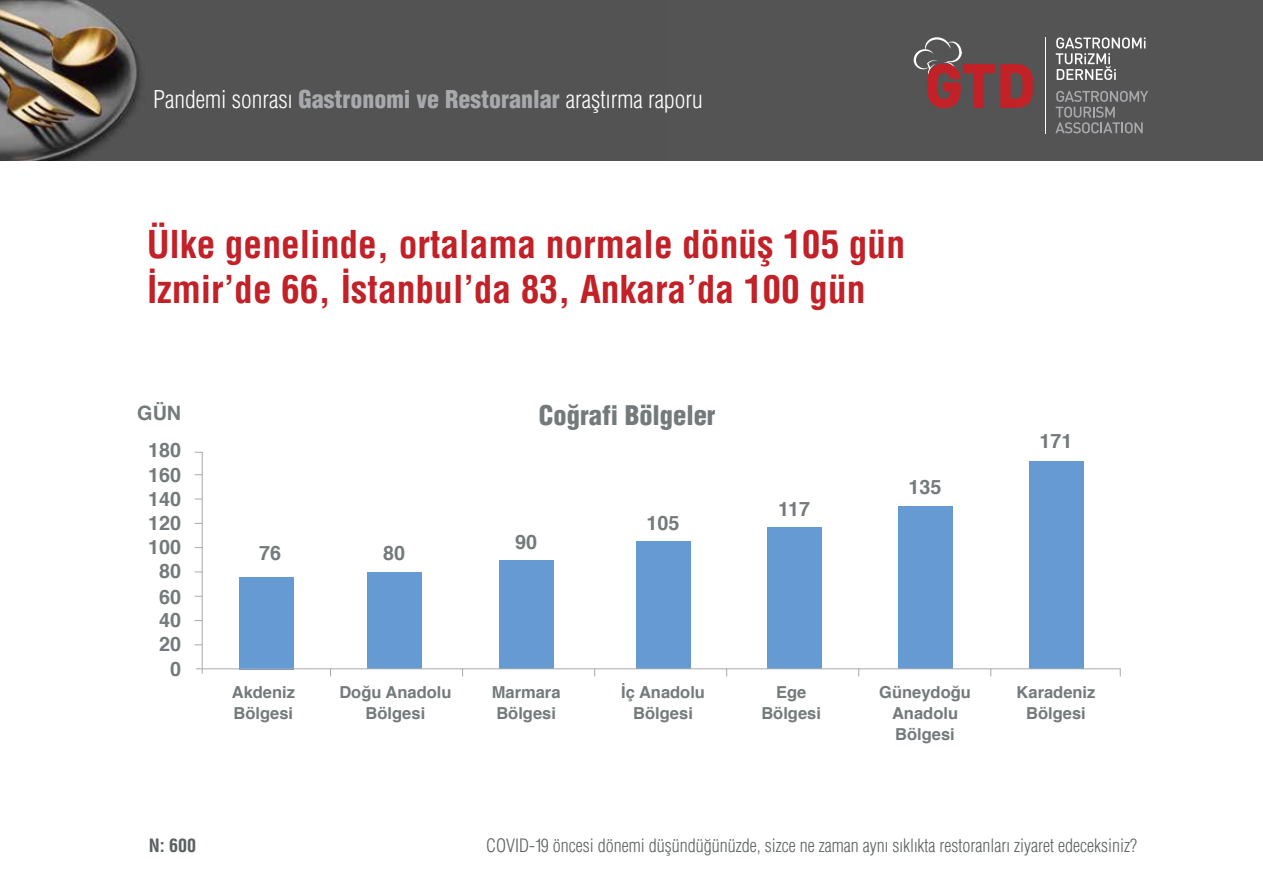
<style>
.page{position:relative;width:1263px;height:893px;background:#fff}
.page>*{position:absolute;margin:0;border:0;box-sizing:border-box;transform-origin:0 0}
.t1{font:700 condensed 37.5px/45px "Helvetica Tr";color:#c12127}
.t2{font:900 condensed 26.4px "Helvetica Tr";color:#747a7b}
.t3{font:300 condensed 24px "Helvetica";color:#fff}
.t4{font:700 19.8px/23.9px "Helvetica";color:#747a7b;text-align:center}
.t5{font:300 condensed 18px "Helvetica";color:#5b6060}
.t6{font:700 condensed 18px "Helvetica Tr";color:#5b6060}
.t7{font:700 16.5px/21px "Helvetica";color:#747a7b;text-align:center}
.s1{font-family:"Helvetica Tr";font-weight:900;color:#a7a9ac}
</style>
<div class="page">
<img style="left:0;top:0;width:657px;height:161px">
<div style="left:657px;top:0;width:290px;height:161px;background:#545454"></div>
<div style="left:947px;top:0;width:316px;height:161px;background:#545454"></div>
<svg style="left:914px;top:37px;width:119px;height:71px"></svg>
<svg style="left:1056px;top:37px;width:89px;height:43px"></svg>
<svg style="left:1055px;top:91px;width:93px;height:42px"></svg>
<hr style="left:1045px;top:37px;width:1px;height:97px;background:#fff">
<svg style="left:194px;top:451px;width:927px;height:226px"></svg>
<h3 class="t3" style="left:153px;top:86px;width:551px">Pandemi sonrası <span class="s1">Gastronomi ve Restoranlar</span> araştırma raporu</h3>
<h1 class="t1" style="left:147px;top:221px;width:760px">Ülke genelinde, ortalama normale dönüş 105 gün<br>İzmir’de 66, İstanbul’da 83, Ankara’da 100 gün</h1>
<p class="t4" style="left:137px;top:394px;width:45px;line-height:37.5px">GÜN<br>180</p>
<p class="t4" style="left:148px;top:463px;width:35px">160<br>140<br>120<br>100<br>80</p>
<p class="t4" style="left:159px;top:585px;width:24px;line-height:24.3px">60<br>40<br>20<br>0</p>
<p class="t4" style="left:259px;top:542px;width:24px">76</p>
<p class="t4" style="left:383px;top:542px;width:24px">80</p>
<h2 class="t2" style="left:539px;top:399px;width:178px">Coğrafi Bölgeler</h2>
<p class="t4" style="left:515px;top:530px;width:24px">90</p>
<p class="t4" style="left:647px;top:511px;width:35px">105</p>
<p class="t4" style="left:778px;top:497px;width:33px">117</p>
<p class="t4" style="left:908px;top:476px;width:35px">135</p>
<p class="t4" style="left:1039px;top:429px;width:35px">171</p>
<p class="t7" style="left:232px;top:682px;width:65px;text-align:left">Akdeniz<br>Bölgesi</p>
<p class="t7" style="left:339px;top:682px;width:114px">Doğu Anadolu<br>Bölgesi</p>
<p class="t7" style="left:492px;top:682px;width:70px;text-align:left">Marmara<br>Bölgesi</p>
<p class="t7" style="left:621px;top:682px;width:85px">İç Anadolu<br>Bölgesi</p>
<p class="t7" style="left:761px;top:682px;width:61px">Ege<br>Bölgesi</p>
<p class="t7" style="left:879px;top:682px;width:93px">Güneydoğu<br>Anadolu<br>Bölgesi</p>
<p class="t7" style="left:1016px;top:682px;width:80px">Karadeniz<br>Bölgesi</p>
<p class="t6" style="left:149px;top:835px;width:49px">N: 600</p>
<p class="t5" style="left:486px;top:835px;width:653px">COVID-19 öncesi dönemi düşündüğünüzde, sizce ne zaman aynı sıklıkta restoranları ziyaret edeceksiniz?</p>
</div>
